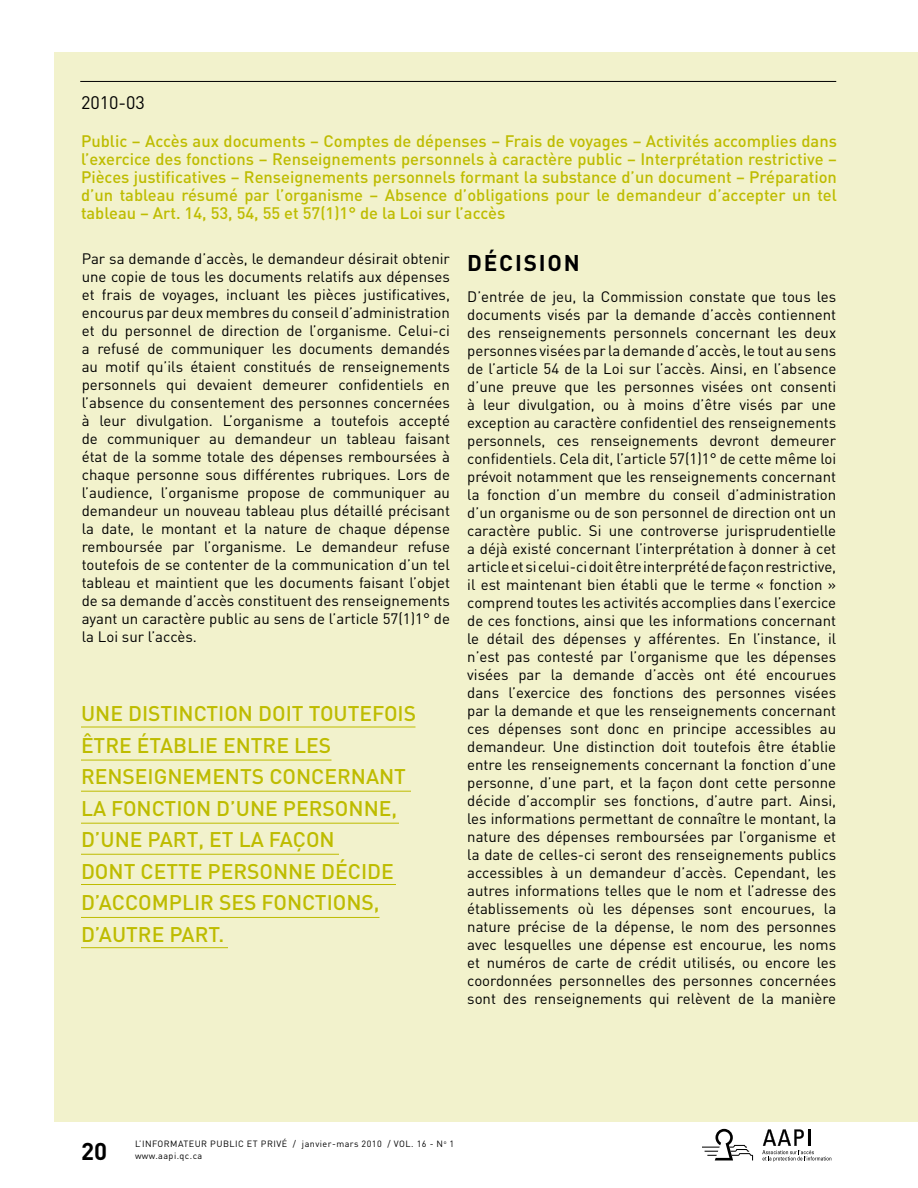
<style>
.page{position:relative;width:918px;height:1188px;background:#fff}
.page>*{position:absolute;margin:0;border:0;box-sizing:border-box;transform-origin:0 0}
.t1{font:700 24px "DIN";color:#000}
.t2{font:700 22.5px "DIN";color:#000}
.t3{font:500 21px/31.5px "DIN";color:#bebc00}
.t4{font:18px "DIN";color:#000}
.t5{font:500 16.5px/18px "DIN";color:#bebc00;text-align:justify}
.t6{font:15px/18px "DIN";color:#000;text-align:justify}
.t7{font:9px "DIN";letter-spacing:.05em;color:#000}
</style>
<div class="page">
<svg style="left:702px;top:1129px;width:51px;height:31px"></svg>
<svg style="left:762px;top:1129px;width:69px;height:33px"></svg>
<div style="left:55px;top:53px;width:863px;height:1069px;background:#f2f2cc"></div>
<hr style="left:80px;top:81px;width:756px;height:1px;background:#000">
<hr style="left:81px;top:727px;width:335px;height:1px;background:#bebc00">
<hr style="left:81px;top:760px;width:251px;height:1px;background:#bebc00">
<hr style="left:81px;top:791px;width:330px;height:1px;background:#bebc00">
<hr style="left:81px;top:823px;width:318px;height:1px;background:#bebc00">
<hr style="left:81px;top:884px;width:315px;height:1px;background:#bebc00">
<hr style="left:81px;top:917px;width:299px;height:1px;background:#bebc00">
<hr style="left:81px;top:947px;width:147px;height:1px;background:#bebc00">
<hr style="left:81px;top:854px;width:258px;height:1px;background:#bebc00">
<p class="t4" style="left:81px;top:91px;width:66px">2010-03</p>
<p class="t5" style="left:81px;top:131px;width:758px">Public – Accès aux documents – Comptes de dépenses – Frais de voyages – Activités accomplies dans l’exercice des fonctions – Renseignements personnels à caractère public – I nterprétation restrictive – Pièces justificatives – Renseignements personnels formant la substance d’un document – Préparation d’un tableau résumé par l’organisme – Absence d’obligations pour le demandeur d’accepter un tel tableau – Art. 14, 53, 54, 55 et 57(1)1° de la Loi sur l’accès</p>
<p class="t6" style="left:82px;top:249px;width:370px">Par sa demande d’accès, le demandeur désirait obtenir une copie de tous les documents relatifs aux dépenses et frais de voyages, incluant les pièces justificatives, encourus par deux membres du conseil d’administration et du personnel de direction de l’organisme. Celui-ci a refusé de communiquer les documents demandés au motif qu’ils étaient constitués de renseignements personnels qui devaient demeurer confidentiels en l’absence du consentement des personnes concernées à leur divulgation. L’organisme a toutefois accepté de communiquer au demandeur un tableau faisant état de la somme totale des dépenses remboursées à chaque personne sous différentes rubriques. Lors de l’audience, l’organisme propose de communiquer au demandeur un nouveau tableau plus détaillé précisant la date, le montant et la nature de chaque dépense remboursée par l’organisme. Le demandeur refuse toutefois de se contenter de la communication d’un tel tableau et maintient que les documents faisant l’objet de sa demande d’accès constituent des renseignements ayant un caractère public au sens de l’article 57(1)1° de la Loi sur l’accès.</p>
<h2 class="t2" style="left:467px;top:248px;width:114px">DÉCISION</h2>
<p class="t6" style="left:467px;top:287px;width:371px">D’entrée de jeu, la Commission constate que tous les documents visés par la demande d’accès contiennent des renseignements personnels concernant les deux personnes visées par la demande d’accès, le tout au sens de l’article 54 de la Loi sur l’accès. Ainsi, en l’absence d’une preuve que les personnes visées ont consenti à leur divulgation, ou à moins d’être visés par une exception au caractère confidentiel des renseignements personnels, ces renseignements devront demeurer confidentiels. Cela dit, l’article 57(1)1° de cette même loi prévoit notamment que les renseignements concernant la fonction d’un membre du conseil d’administration d’un organisme ou de son personnel de direction ont un caractère public. Si une controverse jurisprudentielle a déjà existé concernant l’interprétation à donner à cet article et si celui-ci doit être interprété de façon restrictive, il est maintenant bien établi que le terme « fonction » comprend toutes les activités accomplies dans l’exercice de ces fonctions, ainsi que les informations concernant le détail des dépenses y afférentes. En l’instance, il n’est pas contesté par l’organisme que les dépenses visées par la demande d’accès ont été encourues dans l’exercice des fonctions des personnes visées par la demande et que les renseignements concernant ces dépenses sont donc en principe accessibles au demandeur. Une distinction doit toutefois être établie entre les renseignements concernant la fonction d’une personne, d’une part, et la façon dont cette personne décide d’accomplir ses fonctions, d’autre part. Ainsi, les informations permettant de connaître le montant, la nature des dépenses remboursées par l’organisme et la date de celles-ci seront des renseignements publics accessibles à un demandeur d’accès. Cependant, les autres informations telles que le nom et l’adresse des établissements où les dépenses sont encourues, la nature précise de la dépense, le nom des personnes avec lesquelles une dépense est encourue, les noms et numéros de carte de crédit utilisés, ou encore les coordonnées personnelles des personnes concernées sont des renseignements qui relèvent de la manière</p>
<h3 class="t3" style="left:81px;top:697px;width:337px">U ne distinction doit toutefois être étab lie entre les renseignements concernant la fonction d’une personne,<br>d ’une part, et la façon<br>dont cette personne décide d’accomplir ses fonctions,<br>d ’autre part.</h3>
<p class="t7" style="left:135px;top:1139px;width:321px">L’INFORMATEUR PUBLIC ET PRIVÉ / janvier-mars 2010 / VOL. 16 - N<sup>o</sup> 1</p>
<h1 class="t1" style="left:81px;top:1136px;width:28px">20</h1>
<p class="t7" style="left:135px;top:1151px;width:69px">www.aapi.qc.ca</p>
</div>
